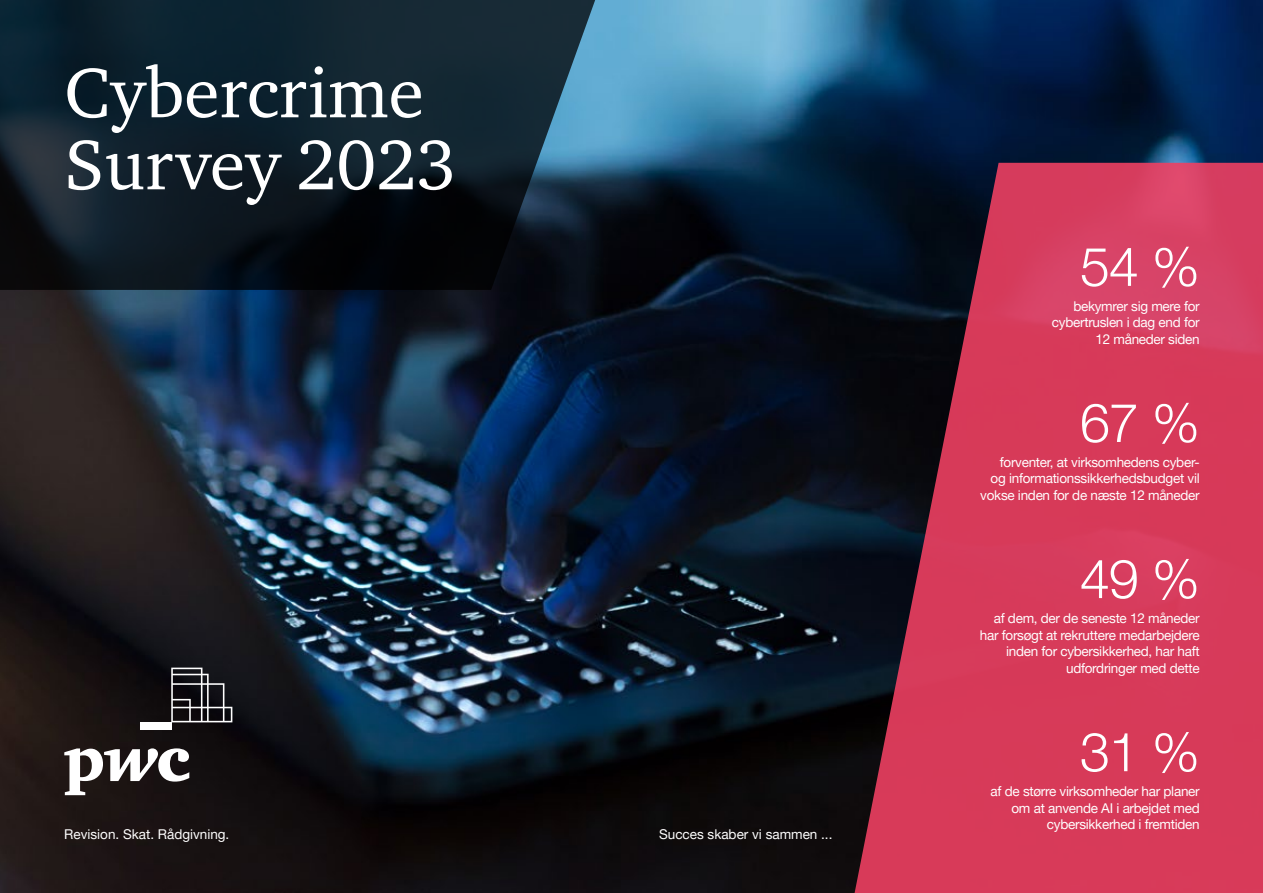
<style>
.page{position:relative;width:1263px;height:893px;background:#fff}
.page>*{position:absolute;margin:0;border:0;box-sizing:border-box;transform-origin:0 0}
.t1{font:72px/72px "ITC Charter Com";color:#fff}
.t2{font:300 54px "Helvetica Neue LT Pro";letter-spacing:-.02em;color:#fff}
.t3{font:13.5px/16.5px "Helvetica Neue LT Pro";letter-spacing:-.02em;color:#fff;text-align:right}
.t4{font:13.5px "Helvetica Neue LT Pro";color:#fff}
</style>
<div class="page">
<img style="left:1px;top:0;width:1262px;height:893px">
<svg style="left:0;top:0;width:631px;height:290px;background:#122531"></svg>
<svg style="left:823px;top:163px;width:440px;height:730px;background:#9c2e48"></svg>
<svg style="left:64px;top:748px;width:125px;height:47px"></svg>
<div style="left:140px;top:722px;width:31px;height:8px;background:#fff"></div>
<svg style="left:171px;top:668px;width:61px;height:54px;background:#3f3e42"></svg>
<h1 class="t1" style="left:64px;top:56px;width:394px">Cybercrime<br>Survey 2023</h1>
<p class="t4" style="left:64px;top:826px;width:167px">Revision. Skat. Rådgivning.</p>
<p class="t4" style="left:659px;top:826px;width:175px">Succes skaber vi sammen ...</p>
<h2 class="t2" style="left:1080px;top:234px;width:121px">54 %</h2>
<p class="t3" style="left:1052px;top:297px;width:149px">bekymrer sig mere for cybertruslen i dag end for<br>12 måneder siden</p>
<h2 class="t2" style="left:1080px;top:390px;width:121px">67 %</h2>
<p class="t3" style="left:980px;top:454px;width:221px">forventer, at virksomhedens cyber-<br>og informationssikkerhedsbudget vil vokse inden for de næste 12 måneder</p>
<h2 class="t2" style="left:1080px;top:546px;width:121px">49 %</h2>
<p class="t3" style="left:980px;top:610px;width:221px">af dem, der de seneste 12 måneder har forsøgt at rekruttere medarbejdere inden for cybersikkerhed, har haft udfordringer med dette</p>
<h2 class="t2" style="left:1080px;top:719px;width:121px">31 %</h2>
<p class="t3" style="left:991px;top:783px;width:211px">af de større virksomheder har planer om at anvende AI i arbejdet med cybersikkerhed i fremtiden</p>
</div>
